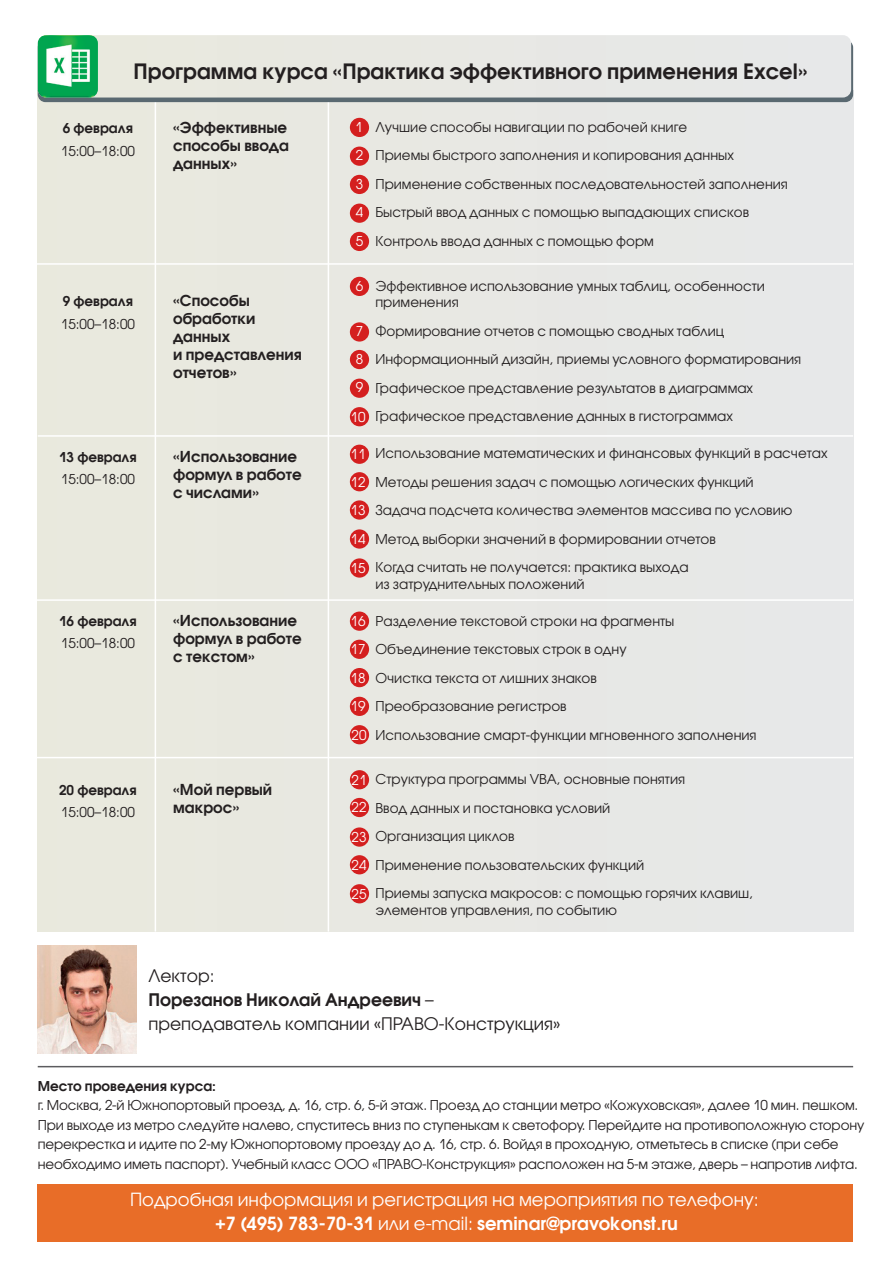
<style>
.page{position:relative;width:893px;height:1263px;background:#fff}
.page>*{position:absolute;margin:0;border:0;box-sizing:border-box;transform-origin:0 0}
.t1{font:600 21px "Avant Garde Gothic C";color:#231f20}
.t2{font:18px/24px "Avant Garde Gothic C";color:#fff;text-align:center}
.t3{font:17.25px/24px "Avant Garde Gothic C";color:#231f20}
.t4{font:600 15px/18px "Avant Garde Gothic C";color:#231f20}
.t5{font:13.5px/28.5px "Avant Garde Gothic C";color:#231f20}
.t6{font:600 13.5px "Avant Garde Gothic C";color:#231f20}
.t7{font:13.5px/28.5px "Avant Garde Gothic C";color:#fff;text-align:justify}
.s1{font-weight:600}
</style>
<div class="page">
<div style="left:38px;top:91px;width:815px;height:841px;background:#e8e8e3"></div>
<hr style="left:38px;top:435px;width:815px;height:2px;background:#fff">
<hr style="left:32px;top:263px;width:821px;height:2px;background:#fff">
<hr style="left:155px;top:91px;width:1px;height:840px;background:#fff">
<hr style="left:328px;top:91px;width:1px;height:840px;background:#fff">
<hr style="left:32px;top:599px;width:821px;height:2px;background:#fff">
<hr style="left:32px;top:757px;width:821px;height:1px;background:#fff">
<div style="left:350px;top:118px;width:19px;height:19px;background:#d41f1f;border-radius:50%"></div>
<div style="left:350px;top:277px;width:19px;height:19px;background:#d41f1f;border-radius:50%"></div>
<div style="left:350px;top:322px;width:19px;height:20px;background:#d41f1f;border-radius:50%"></div>
<div style="left:350px;top:350px;width:19px;height:19px;background:#d41f1f;border-radius:50%"></div>
<div style="left:350px;top:379px;width:19px;height:19px;background:#d41f1f;border-radius:50%"></div>
<div style="left:350px;top:407px;width:19px;height:19px;background:#d41f1f;border-radius:50%"></div>
<div style="left:350px;top:445px;width:19px;height:19px;background:#d41f1f;border-radius:50%"></div>
<div style="left:350px;top:472px;width:19px;height:19px;background:#d41f1f;border-radius:50%"></div>
<div style="left:350px;top:500px;width:19px;height:20px;background:#d41f1f;border-radius:50%"></div>
<div style="left:350px;top:529px;width:19px;height:20px;background:#d41f1f;border-radius:50%"></div>
<div style="left:350px;top:558px;width:19px;height:20px;background:#d41f1f;border-radius:50%"></div>
<div style="left:350px;top:611px;width:19px;height:20px;background:#d41f1f;border-radius:50%"></div>
<div style="left:350px;top:640px;width:19px;height:19px;background:#d41f1f;border-radius:50%"></div>
<div style="left:350px;top:668px;width:19px;height:19px;background:#d41f1f;border-radius:50%"></div>
<div style="left:350px;top:697px;width:19px;height:19px;background:#d41f1f;border-radius:50%"></div>
<div style="left:350px;top:725px;width:19px;height:19px;background:#d41f1f;border-radius:50%"></div>
<div style="left:350px;top:770px;width:19px;height:19px;background:#d41f1f;border-radius:50%"></div>
<div style="left:350px;top:798px;width:19px;height:19px;background:#d41f1f;border-radius:50%"></div>
<div style="left:350px;top:827px;width:19px;height:20px;background:#d41f1f;border-radius:50%"></div>
<div style="left:350px;top:855px;width:19px;height:19px;background:#d41f1f;border-radius:50%"></div>
<div style="left:350px;top:884px;width:19px;height:19px;background:#d41f1f;border-radius:50%"></div>
<div style="left:350px;top:147px;width:19px;height:19px;background:#d41f1f;border-radius:50%"></div>
<div style="left:350px;top:175px;width:19px;height:19px;background:#d41f1f;border-radius:50%"></div>
<div style="left:350px;top:204px;width:19px;height:19px;background:#d41f1f;border-radius:50%"></div>
<div style="left:350px;top:232px;width:19px;height:19px;background:#d41f1f;border-radius:50%"></div>
<div style="left:38px;top:40px;width:815px;height:62px;background:#5a6971;border-radius:8px"></div>
<div style="left:98px;top:35px;width:753px;height:63px;background:#e8e8e4"></div>
<img style="left:38px;top:35px;width:60px;height:63px">
<img style="left:38px;top:945px;width:98px;height:108px">
<hr style="left:38px;top:1066px;width:815px;height:1px;background:#5c5c5f">
<div style="left:38px;top:1184px;width:815px;height:57px;background:#e86d28"></div>
<h1 class="t1" style="left:134px;top:58px;width:675px">Программа курса «Практика эффективного применения Excel»</h1>
<p class="t6" style="left:63px;top:120px;width:72px">6 февраля</p>
<p class="t5" style="left:61px;top:137px;width:76px">15:00–18:00</p>
<p class="t4" style="left:173px;top:119px;width:117px">«Эффективные способы ввода данных»</p>
<p class="t7" style="left:355px;top:112px;width:9px">1</p>
<p class="t7" style="left:356px;top:141px;width:9px">2<br>3<br>4<br>5</p>
<p class="t5" style="left:375px;top:112px;width:414px">Лучшие способы навигации по рабочей книге<br>Приемы быстрого заполнения и копирования данных Применение собственных последовательностей заполнения Быстрый ввод данных с помощью выпадающих списков Контроль ввода данных с помощью форм</p>
<p class="t6" style="left:63px;top:293px;width:72px">9 февраля</p>
<p class="t5" style="left:61px;top:310px;width:76px">15:00–18:00</p>
<p class="t6" style="left:59px;top:448px;width:79px">13 февраля</p>
<p class="t5" style="left:61px;top:465px;width:76px">15:00–18:00</p>
<p class="t4" style="left:173px;top:292px;width:130px">«Способы обработки данных<br>и представления отчетов»</p>
<p class="t4" style="left:173px;top:447px;width:130px">«Использование формул в работе с числами»</p>
<p class="t6" style="left:59px;top:613px;width:79px">16 февраля</p>
<p class="t5" style="left:61px;top:629px;width:76px">15:00–18:00</p>
<p class="t4" style="left:173px;top:611px;width:130px">«Использование формул в работе с текстом»</p>
<p class="t6" style="left:59px;top:781px;width:79px">20 февраля</p>
<p class="t5" style="left:61px;top:798px;width:76px">15:00–18:00</p>
<p class="t4" style="left:173px;top:780px;width:101px">«Мой первый макрос»</p>
<p class="t7" style="left:356px;top:271px;width:9px">6</p>
<p class="t7" style="left:351px;top:317px;width:16px;text-align:center">7<br>8<br>9<br>10</p>
<p class="t7" style="left:351px;top:440px;width:16px">11<br>12<br>13<br>14<br>15</p>
<p class="t7" style="left:351px;top:607px;width:17px">16<br>17<br>18<br>19<br>20</p>
<p class="t7" style="left:352px;top:766px;width:16px;line-height:27.8px">21<br>22</p>
<p class="t7" style="left:352px;top:823px;width:16px;line-height:27.8px">23<br>24</p>
<p class="t7" style="left:352px;top:879px;width:16px">25</p>
<p class="t5" style="left:375px;top:278px;width:391px;line-height:16.5px">Эффективное использование умных таблиц, особенности применения</p>
<p class="t5" style="left:375px;top:317px;width:427px">Формирование отчетов с помощью сводных таблиц Информационный дизайн, приемы условного форматирования Графическое представление результатов в диаграммах Графическое представление данных в гистограммах</p>
<p class="t5" style="left:375px;top:439px;width:454px">Использование математических и финансовых функций в расчетах Методы решения задач с помощью логических функций<br>Задача подсчета количества элементов массива по условию Метод выборки значений в формировании отчетов<br>Когда считать не получается: практика выхода</p>
<p class="t5" style="left:375px;top:570px;width:211px">из затруднительных положений</p>
<p class="t5" style="left:375px;top:606px;width:383px">Разделение текстовой строки на фрагменты Объединение текстовых строк в одну<br>Очистка текста от лишних знаков<br>Преобразование регистров<br>Использование смарт-функции мгновенного заполнения</p>
<p class="t5" style="left:375px;top:765px;width:379px">Структура программы VBA, основные понятия<br>Ввод данных и постановка условий<br>Организация циклов<br>Применение пользовательских функций<br>Приемы запуска макросов: с помощью горячих клавиш,</p>
<p class="t5" style="left:375px;top:896px;width:243px">элементов управления, по событию</p>
<p class="t3" style="left:148px;top:963px;width:414px">Лектор:<br><span class="s1">Порезанов Николай Андреевич</span> – преподаватель компании «ПРАВО-Конструкция»</p>
<p class="t6" style="left:38px;top:1077px;width:180px">Место проведения курса:</p>
<p class="t5" style="left:38px;top:1095px;width:828px;line-height:19.5px">г. Москва, 2-й Южнопортовый проезд, д. 16, стр. 6, 5-й этаж. Проезд до станции метро «Кожуховская», далее 10 мин. пешком.<br>При выходе из метро следуйте налево, спуститесь вниз по ступенькам к светофору. Перейдите на противоположную сторону перекрестка и идите по 2-му Южнопортовому проезду до д. 16, стр. 6. Войдя в проходную, отметьтесь в списке (при себе необходимо иметь паспорт). Учебный класс ООО «ПРАВО-Конструкция» расположен на 5-м этаже, дверь – напротив лифта.</p>
<h2 class="t2" style="left:130px;top:1187px;width:630px">Подробная информация и регистрация на мероприятия по телефону: <span class="s1">+7 (495) 783-70-31</span> или e-mail: <span class="s1">seminar@pravokonst.ru</span></h2>
</div>
